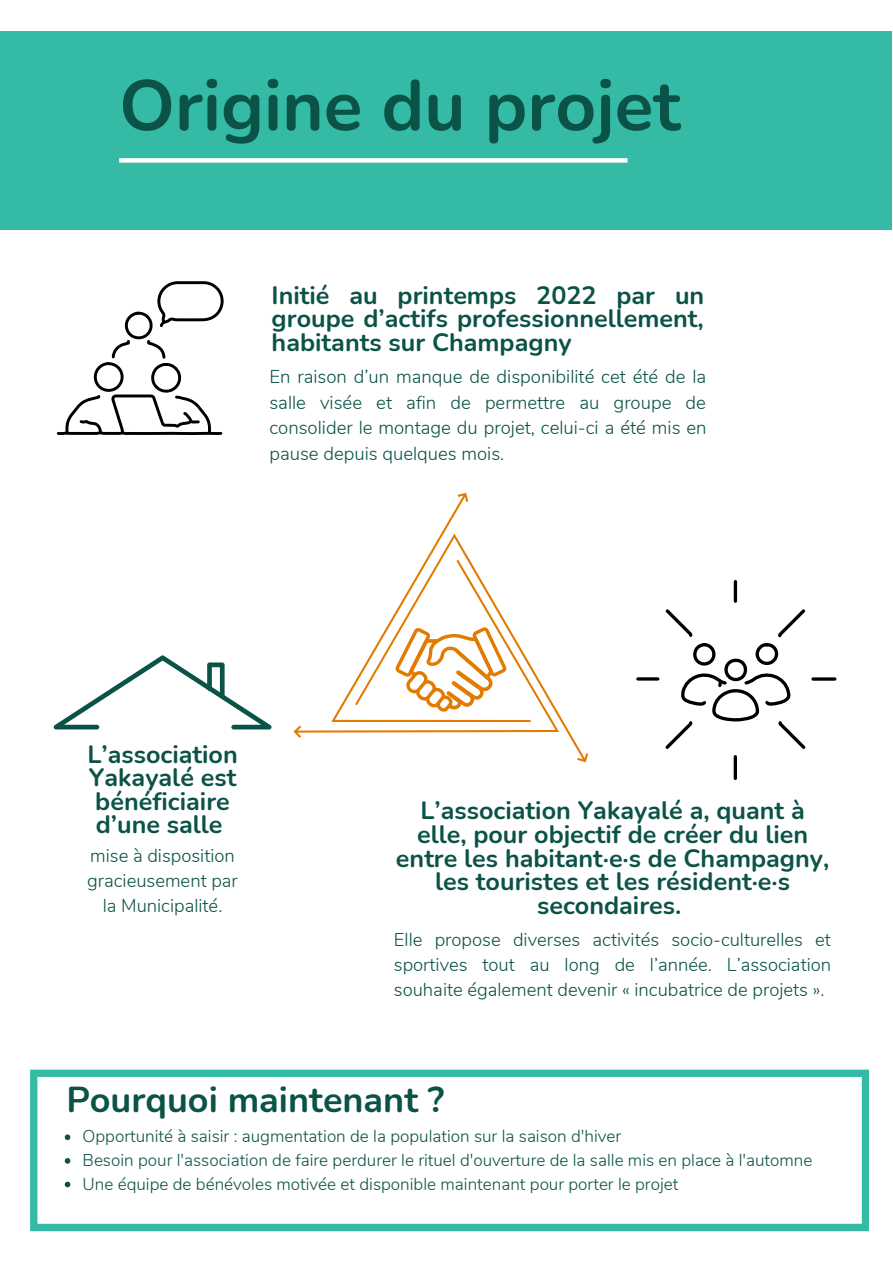
<style>
.page{position:relative;width:893px;height:1264px;background:#fff}
.page>*{position:absolute;margin:0;border:0;box-sizing:border-box;transform-origin:0 0}
.t1{font:700 71.1px "Nunito";color:#0b5247}
.t2{font:700 36px "Nunito";color:#0b5247}
.t3{font:700 25.2px/23.5px "Nunito";color:#0b5247;text-align:center}
.t4{font:300 18.6px/25.8px "Nunito";color:#0b5247;text-align:justify}
.t5{font:300 18.45px/24.8px "Nunito";color:#0b5247;text-align:justify}
.t6{font:300 17.1px/23.5px "Nunito";color:#0b5247}
</style>
<div class="page">
<div style="left:0;top:31px;width:891px;height:198px;background:#34baa5"></div>
<div style="left:119px;top:158px;width:508px;height:5px;background:#fff"></div>
<svg style="left:30px;top:1069px;width:838px;height:162px"></svg>
<hr style="left:813px;top:677px;width:21px;height:3px;background:#000">
<hr style="left:637px;top:677px;width:20px;height:3px;background:#000">
<svg style="left:733px;top:581px;width:4px;height:20px"></svg>
<svg style="left:665px;top:609px;width:141px;height:171px"></svg>
<svg style="left:57px;top:281px;width:167px;height:154px"></svg>
<svg style="left:293px;top:493px;width:295px;height:269px"></svg>
<svg style="left:395px;top:627px;width:111px;height:84px"></svg>
<svg style="left:53px;top:655px;width:219px;height:74px"></svg>
<svg style="left:65px;top:1134px;width:5px;height:6px"></svg>
<svg style="left:65px;top:1158px;width:5px;height:5px"></svg>
<svg style="left:65px;top:1181px;width:5px;height:6px"></svg>
<h1 class="t1" style="left:119px;top:58px;width:563px">Origine du projet</h1>
<p class="t3" style="left:271px;top:284px;width:434px;text-align:justify">Initié au printemps 2022 par un groupe d’actifs professionnellement, habitants sur Champagny</p>
<p class="t4" style="left:269px;top:363px;width:439px">En raison d’un manque de disponibilité cet été de la salle visée et afin de permettre au groupe de consolider le montage du projet, celui-ci a été mis en pause depuis quelques mois.</p>
<p class="t3" style="left:87px;top:742px;width:152px;text-align:left">L’association<br>Yakayalé est bénéficiaire d’une salle</p>
<p class="t5" style="left:87px;top:843px;width:152px;text-align:center">mise à disposition gracieusement par la Municipalité.</p>
<p class="t3" style="left:396px;top:799px;width:435px">L’association Yakayalé a, quant à elle, pour objectif de créer du lien entre les habitant·e·s de Champagny, les touristes et les résident·e·s secondaires.</p>
<p class="t5" style="left:394px;top:927px;width:439px">Elle propose diverses activités socio-culturelles et sportives tout au long de l’année. L’association souhaite également devenir « incubatrice de projets ».</p>
<h2 class="t2" style="left:66px;top:1075px;width:379px">Pourquoi maintenant ?</h2>
<p class="t6" style="left:83px;top:1124px;width:731px">Opportunité à saisir : augmentation de la population sur la saison d'hiver<br>Besoin pour l'association de faire perdurer le rituel d'ouverture de la salle mis en place à l'automne<br>Une équipe de bénévoles motivée et disponible maintenant pour porter le projet</p>
</div>
